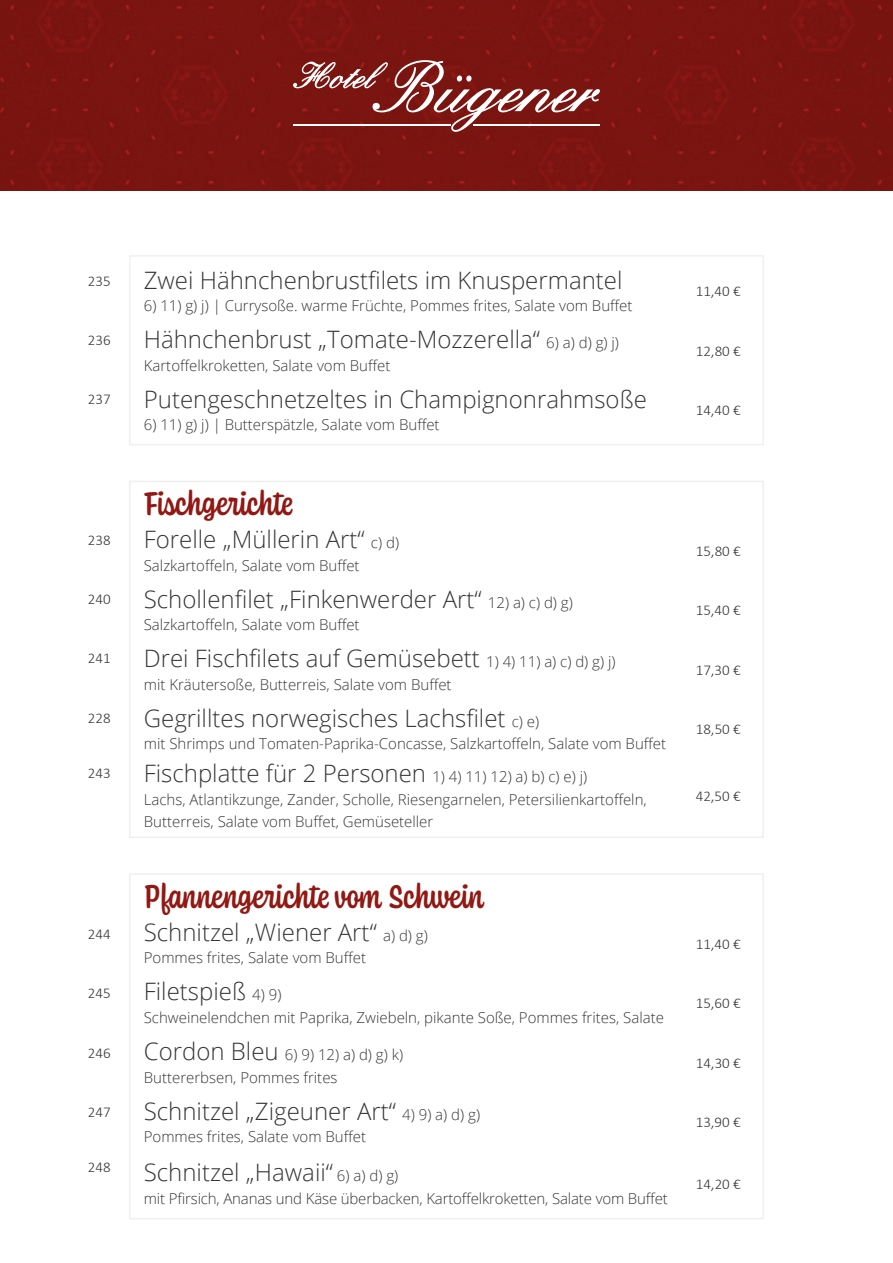
<style>
.page{position:relative;width:893px;height:1263px;background:#fff}
.page>*{position:absolute;margin:0;border:0;box-sizing:border-box;transform-origin:0 0}
.t1{font:500 34.5px "Coniferous";color:#921913}
.t2{font:300 24px "Open Sans";color:#373636}
.t3{font:300 15px/22.5px "Open Sans";color:#373636}
.t4{font:300 15px "Calibri";color:#373636}
.s1{font-size:15px}
.s2{font-size:24px}
</style>
<div class="page">
<div style="left:0;top:0;width:893px;height:190px;background:#7a1510"></div>
<svg style="left:293px;top:60px;width:307px;height:72px"></svg>
<hr style="left:293px;top:124px;width:158px;height:2px;background:#fff">
<hr style="left:473px;top:124px;width:127px;height:2px;background:#fff">
<div style="left:129px;top:255px;width:635px;height:190px;border:2px solid #f0f0f0"></div>
<div style="left:129px;top:481px;width:635px;height:357px;border:2px solid #f0f0f0"></div>
<div style="left:129px;top:873px;width:635px;height:346px;border:2px solid #f0f0f0"></div>
<p class="t4" style="left:88px;top:272px;width:24px">235</p>
<p class="t4" style="left:88px;top:331px;width:24px">236</p>
<p class="t4" style="left:88px;top:390px;width:24px">237</p>
<p class="t4" style="left:88px;top:531px;width:24px">238</p>
<p class="t4" style="left:88px;top:590px;width:24px">240</p>
<p class="t4" style="left:88px;top:649px;width:24px">241</p>
<p class="t4" style="left:88px;top:708px;width:24px">228</p>
<p class="t4" style="left:88px;top:763px;width:24px">243</p>
<p class="t4" style="left:88px;top:925px;width:24px">244</p>
<p class="t4" style="left:88px;top:984px;width:24px">245</p>
<p class="t4" style="left:88px;top:1043px;width:24px">246</p>
<p class="t4" style="left:88px;top:1102px;width:24px">247</p>
<p class="t4" style="left:88px;top:1157px;width:24px">248</p>
<h2 class="t2" style="left:144px;top:263px;width:480px">Zwei Hähnchenbrustfilets im Knuspermantel</h2>
<p class="t3" style="left:144px;top:294px;width:490px">6) 11) g) j) | Currysoße. warme Früchte, Pommes frites, Salate vom Buffet</p>
<h2 class="t2" style="left:144px;top:323px;width:477px">Hähnchenbrust „Tomate-Mozzerella“ <span class="s1">6) a) d) g) j)</span></h2>
<p class="t3" style="left:144px;top:354px;width:248px">Kartoffelkroketten, Salate vom Buffet</p>
<h2 class="t2" style="left:144px;top:383px;width:504px">Putengeschnetzeltes in Champignonrahmsoße</h2>
<p class="t3" style="left:144px;top:413px;width:297px">6) 11) g) j) | Butterspätzle, Salate vom Buffet</p>
<h1 class="t1" style="left:144px;top:480px;width:151px">Fischgerichte</h1>
<h2 class="t2" style="left:144px;top:523px;width:257px">Forelle „Müllerin Art“ <span class="s1">c) d)</span></h2>
<p class="t3" style="left:144px;top:553px;width:217px">Salzkartoffeln, Salate vom Buffet</p>
<h2 class="t2" style="left:144px;top:582px;width:431px">Schollenfilet „Finkenwerder Art“ <span class="s1">12) a) c) d) g)</span></h2>
<p class="t3" style="left:144px;top:613px;width:217px">Salzkartoffeln, Salate vom Buffet</p>
<h2 class="t2" style="left:144px;top:642px;width:473px">Drei Fischfilets auf Gemüsebett <span class="s1">1) 4) 11) a) c) d) g) j)</span></h2>
<p class="t3" style="left:144px;top:672px;width:309px">mit Kräutersoße, Butterreis, Salate vom Buffet</p>
<h2 class="t2" style="left:144px;top:701px;width:397px">Gegrilltes norwegisches Lachsfilet <span class="s1">c) e)</span></h2>
<p class="t3" style="left:144px;top:732px;width:524px">mit Shrimps und Tomaten-Paprika-Concasse, Salzkartoffeln, Salate vom Buffet</p>
<p class="t4" style="left:696px;top:282px;width:47px">11,40 €</p>
<p class="t4" style="left:696px;top:342px;width:47px">12,80 €</p>
<p class="t4" style="left:696px;top:401px;width:47px">14,40 €</p>
<p class="t4" style="left:696px;top:541px;width:47px">15,80 €</p>
<p class="t4" style="left:696px;top:601px;width:47px">15,40 €</p>
<p class="t4" style="left:696px;top:660px;width:47px">17,30 €</p>
<p class="t4" style="left:696px;top:720px;width:47px">18,50 €</p>
<h2 class="t2" style="left:144px;top:757px;width:445px">Fischplatte für 2 Personen <span class="s1">1) 4) 11) 12) a) b) c) e) j)</span></h2>
<p class="t3" style="left:144px;top:787px;width:504px">Lachs, Atlantikzunge, Zander, Scholle, Riesengarnelen, Petersilienkartoffeln,<br>Butterreis, Salate vom Buffet, Gemüseteller</p>
<p class="t4" style="left:696px;top:787px;width:47px">42,50 €</p>
<h1 class="t1" style="left:144px;top:872px;width:342px">Pfannengerichte vom Schwein</h1>
<h2 class="t2" style="left:144px;top:916px;width:286px">Schnitzel „Wiener Art“ <span class="s1">a) d) g)</span></h2>
<p class="t3" style="left:144px;top:946px;width:224px">Pommes frites, Salate vom Buffet</p>
<h2 class="t2" style="left:144px;top:975px;width:139px">Filetspieß <span class="s1">4) 9)</span></h2>
<p class="t3" style="left:144px;top:1006px;width:522px">Schweinelendchen mit Paprika, Zwiebeln, pikante Soße, Pommes frites, Salate</p>
<p class="t3" style="left:144px;top:1043px;width:261px"><span class="s2">Cordon Bleu</span> 6) 9) 12) a) d) g) k)<br>Buttererbsen, Pommes frites</p>
<h2 class="t2" style="left:144px;top:1094px;width:338px">Schnitzel „Zigeuner Art“ <span class="s1">4) 9) a) d) g)</span></h2>
<p class="t3" style="left:144px;top:1125px;width:224px">Pommes frites, Salate vom Buffet</p>
<h2 class="t2" style="left:144px;top:1156px;width:256px">Schnitzel „Hawaii“ <span class="s1">6) a) d) g)</span></h2>
<p class="t3" style="left:144px;top:1186px;width:525px">mit Pfirsich, Ananas und Käse überbacken, Kartoffelkroketten, Salate vom Buffet</p>
<p class="t4" style="left:696px;top:934px;width:47px">11,40 €</p>
<p class="t4" style="left:696px;top:994px;width:47px">15,60 €</p>
<p class="t4" style="left:696px;top:1053px;width:47px">14,30 €</p>
<p class="t4" style="left:696px;top:1113px;width:47px">13,90 €</p>
<p class="t4" style="left:696px;top:1174px;width:47px">14,20 €</p>
</div>
